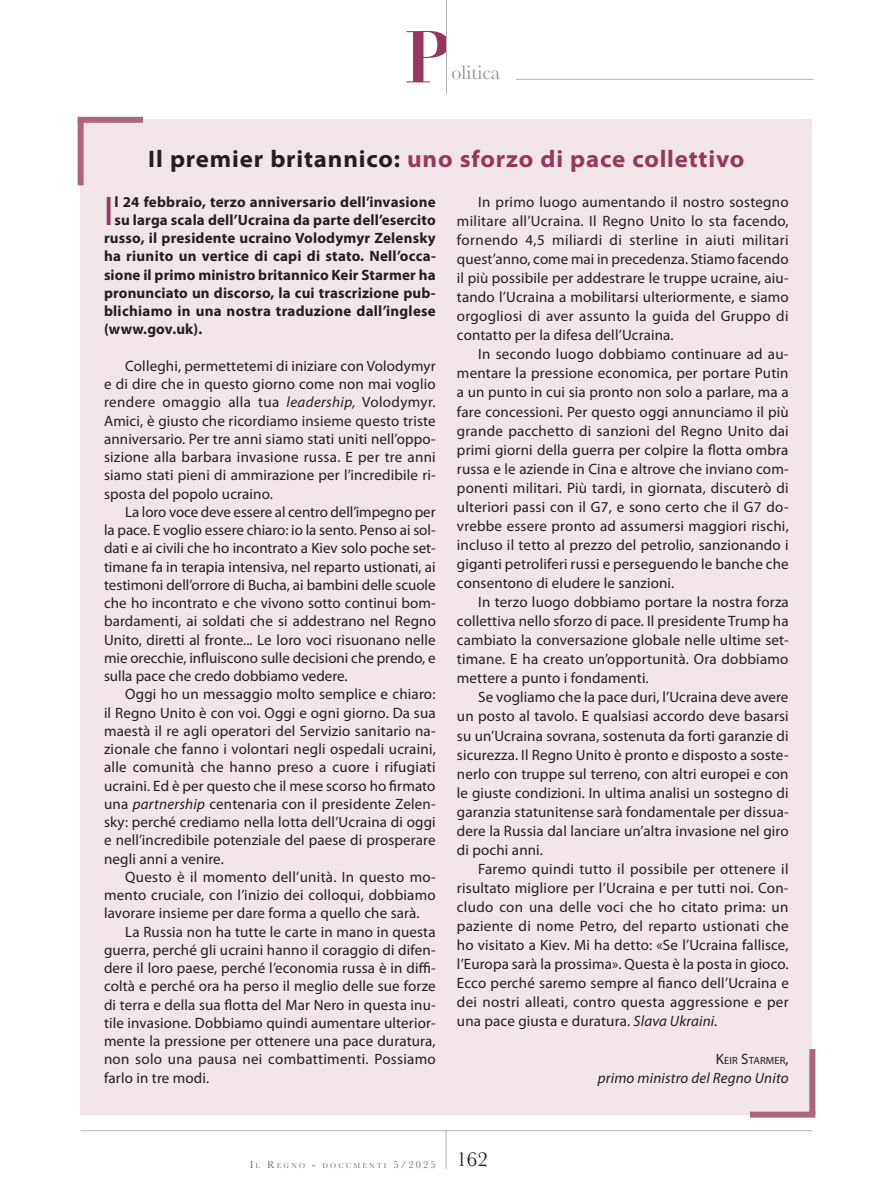
<style>
.page{position:relative;width:893px;height:1191px;background:#fff}
.page>*{position:absolute;margin:0;border:0;box-sizing:border-box;transform-origin:0 0}
.t1{font:700 72px "Didot LT";color:#993660}
.t2{font:41.7px "Myriad Pro";color:#993660}
.t3{font:700 semi-expanded 24px "Myriad Pro";letter-spacing:.035em;color:#993660}
.t4{font:20.1px "Baskerville";color:#939598}
.t5{font:15px/19px "Myriad Pro";letter-spacing:.01em;color:#231f20;text-align:justify}
.t6{font:700 15px "Myriad Pro";letter-spacing:.01em;color:#231f20}
.t7{font:italic 15px "Myriad Pro";letter-spacing:.01em;color:#231f20}
.t8{font:10.5px "Myriad Pro";letter-spacing:.015em;color:#231f20}
.t9{font:7.35px "Baskerville";letter-spacing:.285em;color:#6c6d70}
.s1{color:#231f20}
.s2{font-style:italic}
.s3{font-size:15px}
.s4{font-size:10.5px}
</style>
<div class="page">
<hr style="left:81px;top:1130px;width:731px;height:1px;background:#b2b3b7">
<hr style="left:446px;top:1130px;width:1px;height:39px;background:#b2b3b7">
<hr style="left:516px;top:79px;width:297px;height:1px;background:#b2b3b7">
<hr style="left:446px;top:0;width:1px;height:94px;background:#b2b3b7">
<div style="left:81px;top:120px;width:731px;height:995px;background:#f1e5e7"></div>
<div style="left:78px;top:120px;width:6px;height:65px;background:#ad657c"></div>
<div style="left:78px;top:117px;width:65px;height:6px;background:#ad657c"></div>
<div style="left:809px;top:1049px;width:6px;height:65px;background:#ad657c"></div>
<div style="left:750px;top:1111px;width:65px;height:6px;background:#ad657c"></div>
<h1 class="t1" style="left:404px;top:13px;width:48px">P</h1>
<h3 class="t4" style="left:451px;top:61px;width:50px">olitica</h3>
<h3 class="t3" style="left:148px;top:145px;width:598px"><span class="s1">Il premier britannico:</span> uno sforzo di pace collettivo</h3>
<h2 class="t2" style="left:104px;top:188px;width:11px">I</h2>
<p class="t6" style="left:114px;top:193px;width:323px">l 24 febbraio, terzo anniversario dell’invasione</p>
<p class="t6" style="left:114px;top:211px;width:323px">su larga scala dell’Ucraina da parte dell’esercito</p>
<p class="t6" style="left:104px;top:230px;width:333px">russo, il presidente ucraino Volodymyr Zelensky</p>
<p class="t6" style="left:104px;top:248px;width:333px">ha riunito un vertice di capi di stato. Nell’occa-</p>
<p class="t6" style="left:104px;top:266px;width:333px">sione il primo ministro britannico Keir Starmer ha</p>
<p class="t6" style="left:104px;top:284px;width:333px">pronunciato un discorso, la cui trascrizione pub-</p>
<p class="t6" style="left:104px;top:303px;width:333px">blichiamo in una nostra traduzione dall’inglese</p>
<p class="t6" style="left:104px;top:321px;width:100px">(www.gov.uk).</p>
<p class="t5" style="left:104px;top:357px;width:333px;line-height:18.3px;text-indent:21px">Colleghi, permettetemi di iniziare con Volodymyr e di dire che in questo giorno come non mai voglio rendere omaggio alla tua <span class="s2">leadership,</span> Volodymyr.<br>Amici, è giusto che ricordiamo insieme questo triste anniversario. Per tre anni siamo stati uniti nell’oppo&shy;sizione alla barbara invasione russa. E per tre anni siamo stati pieni di ammirazione per l’incredibile ri&shy;sposta del popolo ucraino.</p>
<p class="t5" style="left:104px;top:503px;width:333px;line-height:18.3px;text-indent:21px">La loro voce deve essere al centro dell’impegno per la pace. E voglio essere chiaro: io la sento. Penso ai sol&shy;dati e ai civili che ho incontrato a Kiev solo poche set&shy;timane fa in terapia intensiva, nel reparto ustionati, ai testimoni dell’orrore di Bucha, ai bambini delle scuole che ho incontrato e che vivono sotto continui bom&shy;bardamenti, ai soldati che si addestrano nel Regno Unito, diretti al fronte... Le loro voci risuonano nelle mie orecchie, influiscono sulle decisioni che prendo, e sulla pace che credo dobbiamo vedere.</p>
<p class="t5" style="left:104px;top:685px;width:333px;line-height:18.3px;text-indent:21px">Oggi ho un messaggio molto semplice e chiaro: il Regno Unito è con voi. Oggi e ogni giorno. Da sua maestà il re agli operatori del Servizio sanitario na&shy;zionale che fanno i volontari negli ospedali ucraini, alle comunità che hanno preso a cuore i rifugiati ucraini. Ed è per questo che il mese scorso ho firmato una <span class="s2">partnership</span> centenaria con il presidente Zelen&shy;sky: perché crediamo nella lotta dell’Ucraina di oggi e nell’incredibile potenziale del paese di prosperare negli anni a venire.</p>
<p class="t5" style="left:104px;top:868px;width:333px;line-height:18.3px;text-indent:21px">Questo è il momento dell’unità. In questo mo&shy;mento cruciale, con l’inizio dei colloqui, dobbiamo lavorare insieme per dare forma a quello che sarà.</p>
<p class="t5" style="left:104px;top:922px;width:333px;line-height:18.3px;text-indent:21px">La Russia non ha tutte le carte in mano in questa guerra, perché gli ucraini hanno il coraggio di difen&shy;dere il loro paese, perché l’economia russa è in diffi&shy;coltà e perché ora ha perso il meglio delle sue forze di terra e della sua flotta del Mar Nero in questa inu&shy;tile invasione. Dobbiamo quindi aumentare ulterior&shy;mente la pressione per ottenere una pace duratura, non solo una pausa nei combattimenti. Possiamo farlo in tre modi.</p>
<p class="t5" style="left:457px;top:193px;width:333px;text-indent:21px">In primo luogo aumentando il nostro sostegno militare all’Ucraina. Il Regno Unito lo sta facendo, fornendo 4,5 miliardi di sterline in aiuti militari quest’anno, come mai in precedenza. Stiamo facendo il più possibile per addestrare le truppe ucraine, aiu&shy;tando l’Ucraina a mobilitarsi ulteriormente, e siamo orgogliosi di aver assunto la guida del Gruppo di contatto per la difesa dell’Ucraina.</p>
<p class="t5" style="left:457px;top:345px;width:333px;text-indent:21px">In secondo luogo dobbiamo continuare ad au&shy;mentare la pressione economica, per portare Putin a un punto in cui sia pronto non solo a parlare, ma a fare concessioni. Per questo oggi annunciamo il più grande pacchetto di sanzioni del Regno Unito dai primi giorni della guerra per colpire la flotta ombra russa e le aziende in Cina e altrove che inviano com&shy;ponenti militari. Più tardi, in giornata, discuterò di ulteriori passi con il G7, e sono certo che il G7 do&shy;vrebbe essere pronto ad assumersi maggiori rischi, incluso il tetto al prezzo del petrolio, sanzionando i giganti petroliferi russi e perseguendo le banche che consentono di eludere le sanzioni.</p>
<p class="t5" style="left:457px;top:593px;width:333px;text-indent:21px">In terzo luogo dobbiamo portare la nostra forza collettiva nello sforzo di pace. Il presidente Trump ha cambiato la conversazione globale nelle ultime set&shy;timane. E ha creato un’opportunità. Ora dobbiamo mettere a punto i fondamenti.</p>
<p class="t5" style="left:457px;top:688px;width:333px;text-indent:21px">Se vogliamo che la pace duri, l’Ucraina deve avere un posto al tavolo. E qualsiasi accordo deve basarsi su un’Ucraina sovrana, sostenuta da forti garanzie di sicurezza. Il Regno Unito è pronto e disposto a soste&shy;nerlo con truppe sul terreno, con altri europei e con le giuste condizioni. In ultima analisi un sostegno di garanzia statunitense sarà fondamentale per dissua&shy;dere la Russia dal lanciare un’altra invasione nel giro di pochi anni.</p>
<p class="t5" style="left:457px;top:859px;width:333px;text-indent:21px">Faremo quindi tutto il possibile per ottenere il risultato migliore per l’Ucraina e per tutti noi. Con&shy;cludo con una delle voci che ho citato prima: un paziente di nome Petro, del reparto ustionati che ho visitato a Kiev. Mi ha detto: «Se l’Ucraina fallisce, l’Europa sarà la prossima». Questa è la posta in gioco.<br>Ecco perché saremo sempre al fianco dell’Ucraina e dei nostri alleati, contro questa aggressione e per una pace giusta e duratura. <span class="s2">Slava Ukraini.</span></p>
<p class="t8" style="left:716px;top:1055px;width:74px"><span class="s3">K</span>EIR <span class="s3">S</span>TARMER<span class="s3">,</span></p>
<p class="t7" style="left:598px;top:1070px;width:192px">primo ministro del Regno Unito</p>
<p class="t9" style="left:250px;top:1160px;width:240px"><span class="s4">I</span>L <span class="s4">R</span>EGNO <span class="s4">-</span> DOCUMENTI <span class="s4">5/2025</span> <sup>162</sup></p>
</div>
